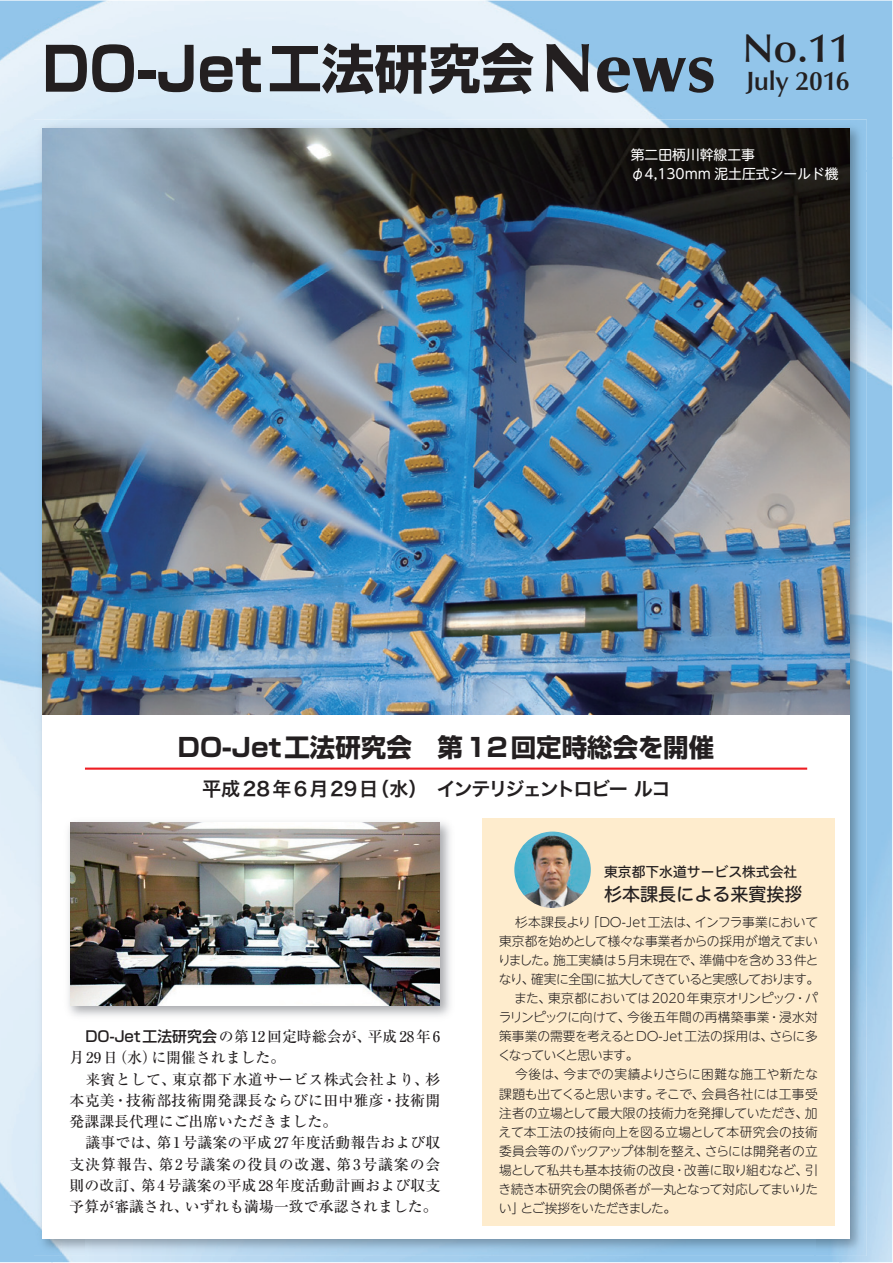
<style>
.page{position:relative;width:893px;height:1263px;background:#fff}
.page>*{position:absolute;margin:0;border:0;box-sizing:border-box;transform-origin:0 0}
.t1{font:59.55px "Shin Go Pro Bold 90 msp RKSJ H";color:#231f20;scale:.91 1}
.t2{font:600 40.35px "Optima LT Std";color:#231f20}
.t3{font:600 26.55px "Optima LT Std";letter-spacing:-.015em;color:#231f20}
.t4{font:25.5px "Shin Go Pro Bold 90 msp RKSJ H";color:#231f20}
.t5{font:19.05px "Hira Kaku Pro N W6 90 msp RKSJ H";letter-spacing:-.075em;color:#231f20}
.t6{font:18px "Hira Maru Std N W5 90 msp RKSJ H";color:#231f20}
.t7{font:14.85px/21.3px "Ryumin Pro Medium 90 msp RKSJ H";letter-spacing:.01em;color:#231f20}
.t8{font:13.8px/19px "UD Shin M Go Pro Regular 90 msp RKSJ H";color:#fff}
.t9{font:13.8px "Hira Maru Std N W5 90 msp RKSJ H";color:#231f20}
.t10{font:12.75px "UD Shin M Go Pro Light 90 msp RKSJ H";letter-spacing:-.01em;color:#231f20}
.t11{font:12.75px "UD Shin M Go Pro Light 90 msp RKSJ H";letter-spacing:-.075em;color:#231f20}
.t12{font:12.75px "UD Shin M Go Pro Light 90 msp RKSJ H";letter-spacing:.01em;color:#231f20}
.t13{font:12.75px "UD Shin M Go Pro Light 90 msp RKSJ H";letter-spacing:-.04em;color:#231f20}
.t14{font:12.75px "UD Shin M Go Pro Light 90 msp RKSJ H";letter-spacing:.02em;color:#231f20}
.t15{font:12.75px "UD Shin M Go Pro Light 90 msp RKSJ H";letter-spacing:.015em;color:#231f20}
.t16{font:12.75px "UD Shin M Go Pro Light 90 msp RKSJ H";letter-spacing:-.09em;color:#231f20}
.s1{font-size:53.1px}
.s2{font-family:"Optima LT Std";font-weight:900;font-size:68.85px}
.s3{font-family:"Shin Go Pro Medium 90 msp RKSJ H"}
</style>
<div class="page">
<img style="left:0;top:1px;width:892px;height:156px">
<img style="left:0;top:157px;width:51px;height:1105px">
<img style="left:34px;top:120px;width:833px;height:51px">
<img style="left:34px;top:171px;width:51px;height:1085px">
<img style="left:815px;top:171px;width:52px;height:1085px">
<div style="left:42px;top:128px;width:808px;height:1111px;background:#fff"></div>
<img style="left:42px;top:128px;width:808px;height:586px">
<div style="left:482px;top:818px;width:353px;height:408px;background:#feeccd"></div>
<img style="left:514px;top:832px;width:77px;height:76px;border-radius:50%">
<img style="left:68px;top:822px;width:382px;height:194px">
<img style="left:70px;top:823px;width:370px;height:182px">
<hr style="left:85px;top:768px;width:722px;height:2px;background:#ee1d23">
<h1 class="t1" style="left:42px;top:47px;width:742px">DO-Jet<span class="s1">工法研究会</span><span class="s2">News</span></h1>
<h2 class="t2" style="left:743px;top:25px;width:108px">No.11</h2>
<h3 class="t3" style="left:746px;top:65px;width:105px">July 2016</h3>
<p class="t8" style="left:631px;top:147px;width:209px">第二田柄川幹線工事<br>φ4,130mm 泥土圧式シールド機</p>
<h3 class="t4" style="left:178px;top:738px;width:538px">DO-Jet工法研究会　第12回定時総会を開催</h3>
<h3 class="t5" style="left:202px;top:782px;width:470px">平成 28 年 6月29日（水）　インテリジェントロビー ルコ</h3>
<p class="t7" style="left:70px;top:1028px;width:372px;text-indent:16px"><span class="s3">DO-Jet工法研究会</span>の第12回定時総会が、平成28年6月29日（水）に開催されました。</p>
<p class="t7" style="left:86px;top:1070px;width:356px">来賓として、東京都下水道サービス株式会社より、杉</p>
<p class="t7" style="left:70px;top:1092px;width:372px">本克美・技術部技術開発課長ならびに田中雅彦・技術開発課課長代理にご出席いただきました。</p>
<p class="t7" style="left:70px;top:1134px;width:372px;text-align:justify;text-indent:16px">議事では、第 1号議案の平成 27年度活動報告および収支決算報告、第2号議案の役員の改選、第3号議案の会則の改訂、第 4号議案の平成 28年度活動計画および収支予算が審議され、いずれも満場一致で承認されました。</p>
<p class="t9" style="left:604px;top:867px;width:195px">東京都下水道サービス株式会社</p>
<h3 class="t6" style="left:604px;top:887px;width:200px">杉本課長による来賓挨拶</h3>
<p class="t10" style="left:515px;top:917px;width:304px">杉本課長より「DO-Jet工法は、インフラ事業において</p>
<p class="t10" style="left:499px;top:936px;width:320px">東京都を始めとして様々な事業者からの採用が増えてまい</p>
<p class="t10" style="left:498px;top:955px;width:322px">りました。施工実績は5月末現在で、準備中を含め33件と</p>
<p class="t11" style="left:499px;top:974px;width:322px">なり、確実に全国に拡大してきていると実感しております。</p>
<p class="t10" style="left:514px;top:993px;width:305px">また、東京都においては2020年東京オリンピック・パ</p>
<p class="t12" style="left:499px;top:1012px;width:321px">ラリンピックに向けて、今後五年間の再構築事業・浸水対</p>
<p class="t10" style="left:499px;top:1032px;width:320px">策事業の需要を考えるとDO-Jet工法の採用は、さらに多</p>
<p class="t16" style="left:498px;top:1051px;width:142px">くなっていくと思います。</p>
<p class="t15" style="left:515px;top:1070px;width:305px">今後は、今までの実績よりさらに困難な施工や新たな</p>
<p class="t10" style="left:499px;top:1089px;width:320px">課題も出てくると思います。そこで、会員各社には工事受</p>
<p class="t10" style="left:499px;top:1108px;width:320px">注者の立場として最大限の技術力を発揮していただき、加</p>
<p class="t14" style="left:499px;top:1127px;width:321px">えて本工法の技術向上を図る立場として本研究会の技術</p>
<p class="t10" style="left:499px;top:1146px;width:320px">委員会等のバックアップ体制を整え、さらには開発者の立</p>
<p class="t10" style="left:499px;top:1165px;width:320px">場として私共も基本技術の改良・改善に取り組むなど、引</p>
<p class="t13" style="left:498px;top:1185px;width:321px">き続き本研究会の関係者が一丸となって対応してまいりた</p>
<p class="t11" style="left:499px;top:1204px;width:179px">い」とご挨拶をいただきました。</p>
</div>
